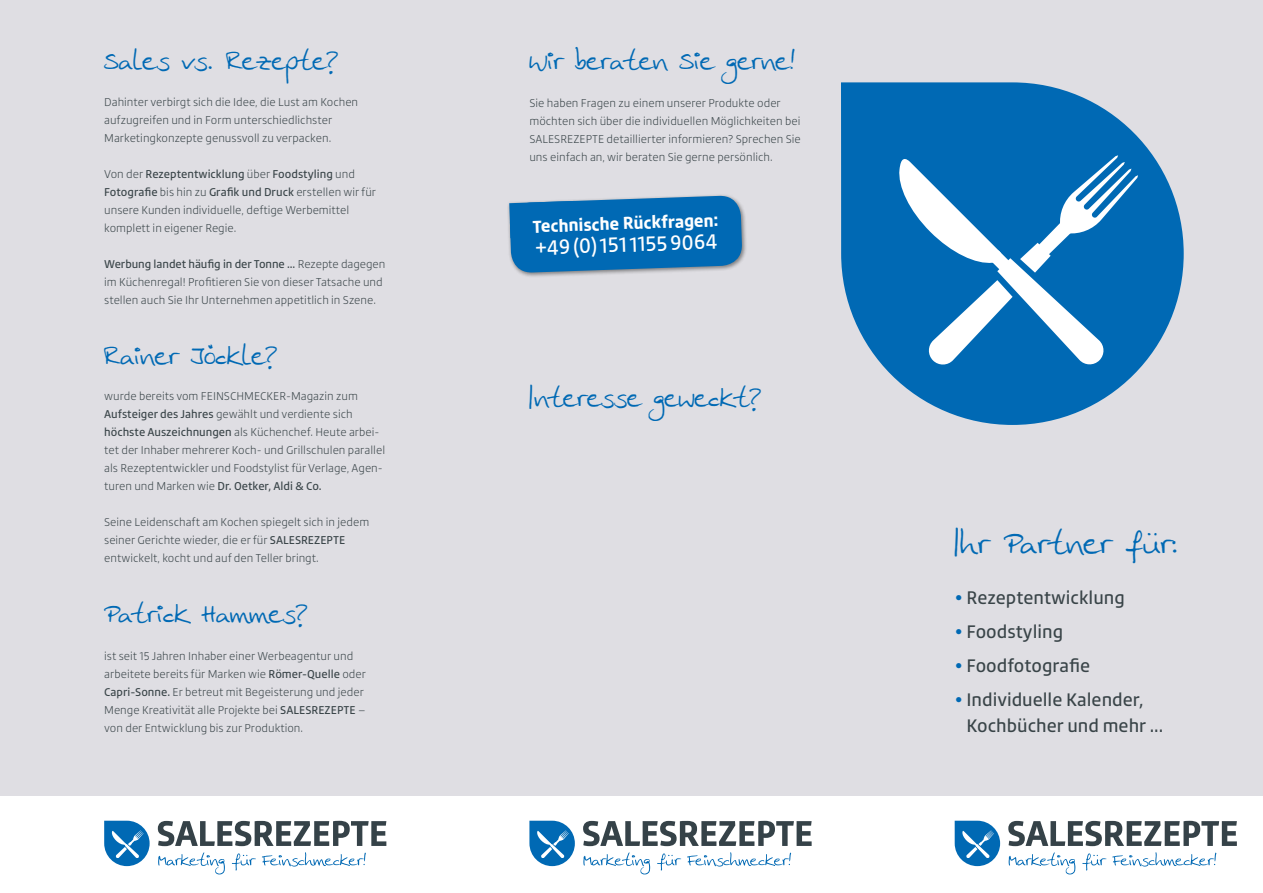
<style>
.page{position:relative;width:1263px;height:893px;background:#fff}
.page>*{position:absolute;margin:0;border:0;box-sizing:border-box;transform-origin:0 0}
.t1{font:28.5px "Anke Hand";color:#0069b4}
.t2{font:24px "Anke Hand";color:#0069b4}
.t3{font:500 20.7px "Engrez";color:#fff}
.t4{font:500 18px/25.5px "Engrez";color:#394448}
.t5{font:700 17.1px "Engrez";color:#fff}
.t6{font:300 11.25px/18px "Engrez";color:#394448}
.s1{font-weight:500}
.s2{color:#0069b4}
</style>
<div class="page">
<div style="left:838px;top:0;width:425px;height:795px;background:#dfdee3"></div>
<div style="left:412px;top:0;width:426px;height:795px;background:#dfdee3"></div>
<svg style="left:104px;top:821px;width:46px;height:45px"></svg>
<svg style="left:158px;top:821px;width:228px;height:25px"></svg>
<svg style="left:158px;top:852px;width:67px;height:22px"></svg>
<svg style="left:232px;top:853px;width:24px;height:17px"></svg>
<svg style="left:262px;top:852px;width:104px;height:14px"></svg>
<div style="left:0;top:0;width:412px;height:795px;background:#dfdee3"></div>
<svg style="left:955px;top:821px;width:45px;height:45px"></svg>
<svg style="left:1008px;top:821px;width:229px;height:25px"></svg>
<svg style="left:1009px;top:852px;width:66px;height:22px"></svg>
<svg style="left:1082px;top:853px;width:24px;height:17px"></svg>
<svg style="left:1112px;top:852px;width:104px;height:14px"></svg>
<svg style="left:529px;top:821px;width:46px;height:45px"></svg>
<svg style="left:583px;top:821px;width:229px;height:25px"></svg>
<svg style="left:583px;top:852px;width:67px;height:22px"></svg>
<svg style="left:657px;top:853px;width:24px;height:17px"></svg>
<svg style="left:687px;top:852px;width:104px;height:14px"></svg>
<div style="left:507px;top:193px;width:240px;height:85px;background:#1d1d1b;opacity:.5"></div>
<svg style="left:509px;top:195px;width:234px;height:78px;background:#1975b6"></svg>
<svg style="left:841px;top:82px;width:343px;height:343px;fill:#0069b4"></svg>
<svg style="left:898px;top:153px;width:240px;height:213px;background:#3c8cc5"></svg>
<h2 class="t2" style="left:104px;top:47px;width:235px">Sales vs. Rezepte?</h2>
<p class="t6" style="left:104px;top:93px;width:256px">Dahinter verbirgt sich die Idee, die Lust am Kochen aufzugreifen und in Form unterschiedlichster<br>Marketingkonzepte genussvoll zu verpacken.</p>
<p class="t6" style="left:104px;top:165px;width:273px">Von der <span class="s1">Rezeptentwicklung</span> über <span class="s1">Foodstyling</span> und <span class="s1">Fotografie</span> bis hin zu <span class="s1">Grafik und Druck</span> erstellen wir für unsere Kunden individuelle, deftige Werbemittel komplett in eigener Regie.</p>
<p class="t6" style="left:104px;top:255px;width:283px"><span class="s1">Werbung landet häufig in der Tonne ...</span> Rezepte dagegen im Küchenregal! Profitieren Sie von dieser Tatsache und stellen auch Sie Ihr Unternehmen appetitlich in Szene.</p>
<h2 class="t2" style="left:104px;top:341px;width:175px">Rainer Jöckle?</h2>
<p class="t6" style="left:104px;top:387px;width:282px">wurde bereits vom FEINSCHMECKER-Magazin zum <span class="s1">Aufsteiger des Jahres</span> gewählt und verdiente sich <span class="s1">höchste Auszeichnungen</span> als Küchenchef. Heute arbei&shy;tet der Inhaber mehrerer Koch- und Grillschulen parallel als Rezeptentwickler und Foodstylist für Verlage, Agen&shy;turen und Marken wie <span class="s1">Dr. Oetker, Aldi &amp; Co.</span></p>
<p class="t6" style="left:104px;top:513px;width:267px">Seine Leidenschaft am Kochen spiegelt sich in jedem seiner Gerichte wieder, die er für <span class="s1">SALESREZEPTE </span>entwickelt, kocht und auf den Teller bringt.</p>
<h2 class="t2" style="left:104px;top:599px;width:205px">Patrick Hammes?</h2>
<p class="t6" style="left:104px;top:647px;width:263px">ist seit 15 Jahren Inhaber einer Werbeagentur und arbeitete bereits für Marken wie <span class="s1">Römer-Quelle</span> oder <span class="s1">Capri-Sonne.</span> Er betreut mit Begeisterung und jeder Menge Kreativität alle Projekte bei <span class="s1">SALESREZEPTE</span> – von der Entwicklung bis zur Produktion.</p>
<h2 class="t2" style="left:529px;top:47px;width:267px">Wir beraten Sie gerne!</h2>
<p class="t6" style="left:529px;top:94px;width:273px">Sie haben Fragen zu einem unserer Produkte oder möchten sich über die individuellen Möglichkeiten bei SALESREZEPTE detaillierter informieren? Sprechen Sie uns einfach an, wir beraten Sie gerne persönlich.</p>
<h3 class="t5" style="left:532px;top:216px;width:187px;rotate:-2deg">Technische Rückfragen:</h3>
<h3 class="t3" style="left:535px;top:235px;width:184px;rotate:-2deg">+49(0)15111559064</h3>
<h2 class="t2" style="left:529px;top:384px;width:233px">|nteresse geweckt?</h2>
<h1 class="t1" style="left:955px;top:526px;width:224px">|hr Partner für:</h1>
<h3 class="t4" style="left:955px;top:585px;width:172px"><span class="s2">•</span> Rezeptentwicklung</h3>
<h3 class="t4" style="left:955px;top:619px;width:110px"><span class="s2">•</span> Foodstyling</h3>
<h3 class="t4" style="left:955px;top:653px;width:137px"><span class="s2">•</span> Foodfotografie</h3>
<h3 class="t4" style="left:966px;top:687px;width:198px;text-indent:-12px"><span class="s2">•</span> Individuelle Kalender,<br>Kochbücher und mehr ...</h3>
</div>
